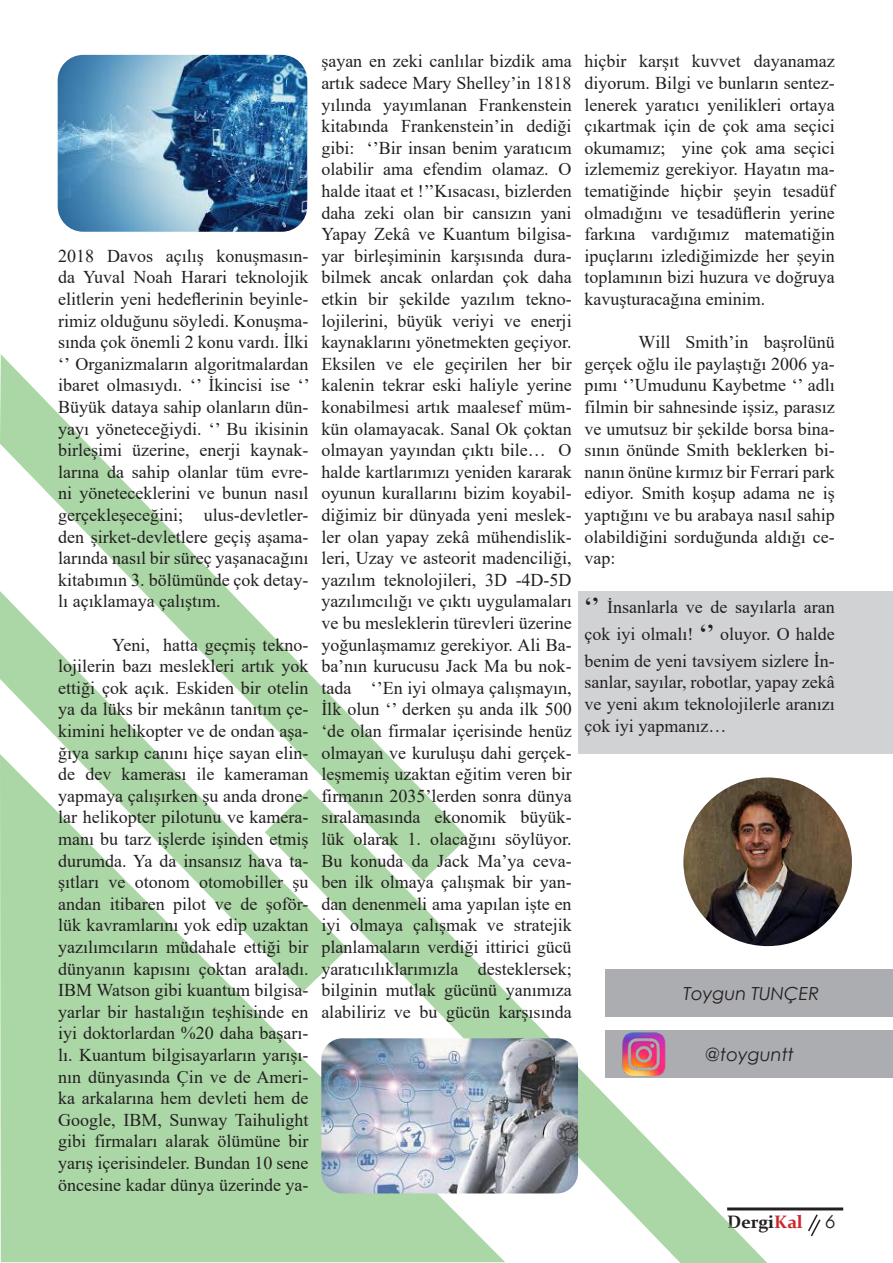
<style>
.page{position:relative;width:893px;height:1263px;background:#fff}
.page>*{position:absolute;margin:0;border:0;box-sizing:border-box;transform-origin:0 0}
.Paragraf_Times_new{font:18px/21.6px "Times New Roman";color:#231f20;text-align:justify}
.t1{font:italic 18px "Century Gothic";color:#231f20}
.t2{font:700 18px "Constantia";color:#231f20}
.s1{font-weight:700;font-size:22.5px}
.s2{color:#d1232a}
</style>
<div class="page">
<hr style="left:727px;top:1207px;width:116px;height:3px;background:#231f20">
<svg style="left:808px;top:1214px;width:13px;height:23px"></svg>
<svg style="left:0;top:354px;width:387px;height:400px"></svg>
<div style="left:0;top:754px;width:421px;height:508px;background:#abd6a6"></div>
<svg style="left:265px;top:789px;width:503px;height:474px"></svg>
<svg style="left:0;top:591px;width:348px;height:401px;fill:#abd6a6"></svg>
<div style="left:578px;top:591px;width:315px;height:163px;background:#d1d2d4"></div>
<img style="left:58px;top:55px;width:249px;height:177px">
<img style="left:321px;top:1038px;width:257px;height:155px">
<img style="left:683px;top:777px;width:169px;height:169px;border-radius:84px">
<div style="left:606px;top:1030px;width:287px;height:48px;background:#acadb1"></div>
<div style="left:606px;top:969px;width:287px;height:48px;background:#acadb1"></div>
<img style="left:622px;top:1032px;width:44px;height:44px">
<p class="Paragraf_Times_new" style="left:58px;top:244px;width:253px">2018 Davos açılış konuşmasın&shy;da Yuval Noah Harari teknolojik elitlerin yeni hedeflerinin beyinle&shy;rimiz olduğunu söyledi. Konuşma&shy;sında çok önemli 2 konu vardı. İlki ‘’ Organizmaların algoritmalardan ibaret olmasıydı. ‘’ İkincisi ise ‘’ Büyük dataya sahip olanların dün&shy;yayı yöneteceğiydi. ‘’ Bu ikisinin birleşimi üzerine, enerji kaynak&shy;larına da sahip olanlar tüm evre&shy;ni yöneteceklerini ve bunun nasıl gerçekleşeceğini; ulus-devletler&shy;den şirket-devletlere geçiş aşama&shy;larında nasıl bir süreç yaşanacağını kitabımın 3. bölümünde çok detay&shy;lı açıklamaya çalıştım.</p>
<p class="Paragraf_Times_new" style="left:58px;top:633px;width:252px;text-indent:54px">Yeni, hatta geçmiş tekno&shy;lojilerin bazı meslekleri artık yok ettiği çok açık. Eskiden bir otelin ya da lüks bir mekânın tanıtım çe&shy;kimini helikopter ve de ondan aşa&shy;ğıya sarkıp canını hiçe sayan elin&shy;de dev kamerası ile kameraman yapmaya çalışırken şu anda drone&shy;lar helikopter pilotunu ve kamera&shy;manı bu tarz işlerde işinden etmiş durumda. Ya da insansız hava ta&shy;şıtları ve otonom otomobiller şu andan itibaren pilot ve de şoför&shy;lük kavramlarını yok edip uzaktan yazılımcıların müdahale ettiği bir dünyanın kapısını çoktan araladı.<br>IBM Watson gibi kuantum bilgisa&shy;yarlar bir hastalığın teşhisinde en iyi doktorlardan %20 daha başarı&shy;lı. Kuantum bilgisayarların yarışı&shy;nın dünyasında Çin ve de Ameri&shy;ka arkalarına hem devleti hem de Google, IBM, Sunway Taihulight gibi firmaları alarak ölümüne bir yarış içerisindeler. Bundan 10 sene öncesine kadar dünya üzerinde ya-</p>
<p class="Paragraf_Times_new" style="left:321px;top:50px;width:252px">şayan en zeki canlılar bizdik ama artık sadece Mary Shelley’in 1818 yılında yayımlanan Frankenstein kitabında Frankenstein’in dediği gibi: ‘’Bir insan benim yaratıcım olabilir ama efendim olamaz. O halde itaat et !’’Kısacası, bizlerden daha zeki olan bir cansızın yani Yapay Zekâ ve Kuantum bilgisa&shy;yar birleşiminin karşısında dura&shy;bilmek ancak onlardan çok daha etkin bir şekilde yazılım tekno&shy;lojilerini, büyük veriyi ve enerji kaynaklarını yönetmekten geçiyor.<br>Eksilen ve ele geçirilen her bir kalenin tekrar eski haliyle yerine konabilmesi artık maalesef müm&shy;kün olamayacak. Sanal Ok çoktan olmayan yayından çıktı bile… O halde kartlarımızı yeniden kararak oyunun kurallarını bizim koyabil&shy;diğimiz bir dünyada yeni meslek&shy;ler olan yapay zekâ mühendislik&shy;leri, Uzay ve asteorit madenciliği, yazılım teknolojileri, 3D -4D-5D yazılımcılığı ve çıktı uygulamaları ve bu mesleklerin türevleri üzerine yoğunlaşmamız gerekiyor. Ali Ba&shy;ba’nın kurucusu Jack Ma bu nok&shy;tada ‘’En iyi olmaya çalışmayın, İlk olun ‘’ derken şu anda ilk 500 ‘de olan firmalar içerisinde henüz olmayan ve kuruluşu dahi gerçek&shy;leşmemiş uzaktan eğitim veren bir firmanın 2035’lerden sonra dünya sıralamasında ekonomik büyük&shy;lük olarak 1. olacağını söylüyor.<br>Bu konuda da Jack Ma’ya ceva&shy;ben ilk olmaya çalışmak bir yan&shy;dan denenmeli ama yapılan işte en iyi olmaya çalışmak ve stratejik planlamaların verdiği ittirici gücü yaratıcılıklarımızla desteklersek; bilginin mutlak gücünü yanımıza alabiliriz ve bu gücün karşısında</p>
<p class="Paragraf_Times_new" style="left:584px;top:50px;width:252px">hiçbir karşıt kuvvet dayanamaz diyorum. Bilgi ve bunların sentez&shy;lenerek yaratıcı yenilikleri ortaya çıkartmak için de çok ama seçici okumamız; yine çok ama seçici izlememiz gerekiyor. Hayatın ma&shy;tematiğinde hiçbir şeyin tesadüf olmadığını ve tesadüflerin yerine farkına vardığımız matematiğin ipuçlarını izlediğimizde her şeyin toplamının bizi huzura ve doğruya kavuşturacağına eminim.</p>
<p class="Paragraf_Times_new" style="left:584px;top:331px;width:252px;text-indent:54px">Will Smith’in başrolünü gerçek oğlu ile paylaştığı 2006 ya&shy;pımı ‘’Umudunu Kaybetme ‘’ adlı filmin bir sahnesinde işsiz, parasız ve umutsuz bir şekilde borsa bina&shy;sının önünde Smith beklerken bi&shy;nanın önüne kırmız bir Ferrari park ediyor. Smith koşup adama ne iş yaptığını ve bu arabaya nasıl sahip olabildiğini sorduğunda aldığı ce&shy;vap:</p>
<p class="Paragraf_Times_new" style="left:584px;top:593px;width:252px;line-height:27px"><span class="s1">‘’</span> İnsanlarla ve de sayılarla aran çok iyi olmalı! <span class="s1">‘’</span> oluyor. O halde benim de yeni tavsiyem sizlere İn-</p>
<p class="Paragraf_Times_new" style="left:584px;top:671px;width:252px">sanlar, sayılar, robotlar, yapay zekâ ve yeni akım teknolojilerle aranızı çok iyi yapmanız…</p>
<p class="t1" style="left:683px;top:981px;width:138px">Toygun TUNÇER</p>
<p class="t1" style="left:705px;top:1042px;width:91px">@toyguntt</p>
<p class="t2" style="left:727px;top:1209px;width:77px">Dergi<span class="s2">Kal</span></p>
<p class="t1" style="left:826px;top:1209px;width:11px">6</p>
</div>
